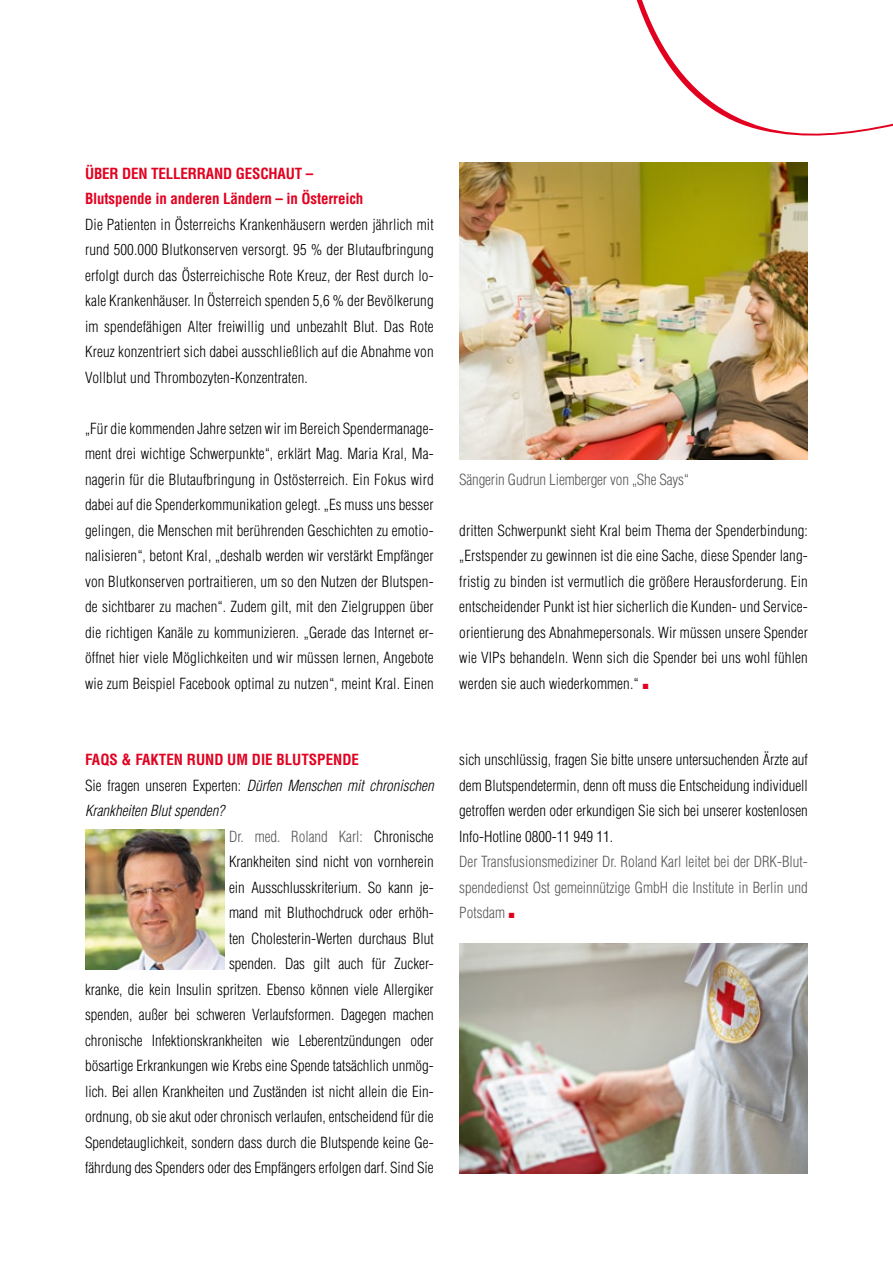
<style>
.page{position:relative;width:893px;height:1263px;background:#fff}
.page>*{position:absolute;margin:0;border:0;box-sizing:border-box;transform-origin:0 0}
.t1{font:300 condensed 15px/25.5px "Helvetica";color:#000;text-align:justify}
.t2{font:300 condensed 15px/25.5px "Helvetica";color:#58585a;text-align:justify}
.t3{font:700 condensed 15px/25.5px "Helvetica";letter-spacing:-.01em;color:#e20020}
.t4{font:italic 300 condensed 15px "Helvetica";color:#000}
.s1{font-style:normal}
.s2{color:#000}
.s3{color:#e20020}
</style>
<div class="page">
<svg style="left:612px;top:0;width:281px;height:460px"></svg>
<img style="left:459px;top:162px;width:349px;height:297px">
<img style="left:85px;top:829px;width:140px;height:140px">
<img style="left:459px;top:944px;width:349px;height:229px">
<p class="t3" style="left:85px;top:160px;width:280px">ÜBER DEN TELLERRAND GESCHAUT –<br>BLUTSPENDE IN ANDEREN LÄNDERN – IN ÖSTERREICH</p>
<p class="t1" style="left:85px;top:211px;width:350px">Die Patienten in Österreichs Krankenhäusern werden jährlich mit rund 500.000 Blutkonserven versorgt. 95 % der Blutaufbringung erfolgt durch das Österreichische Rote Kreuz, der Rest durch lo&shy;kale Krankenhäuser. I n Österreich spenden 5,6 % der Bevölkerung im spendefähigen Alter freiwillig und unbezahlt Blut. Das Rote Kreuz konzentriert sich dabei ausschließlich auf die Abnahme von Vollblut und Thrombozyten-Konzentraten.</p>
<p class="t1" style="left:85px;top:415px;width:350px">„Für die kommenden Jahre setzen wir im Bereich Spendermanage&shy;ment drei wichtige Schwerpunkte“, erklärt Mag. Maria Kral, Ma&shy;nagerin für die Blutaufbringung in Ostösterreich. Ein Fokus wird dabei auf die Spenderkommunikation gelegt. „Es muss uns besser gelingen, die Menschen mit berührenden Geschichten zu emotio&shy;nalisieren“, betont Kral, „deshalb werden wir verstärkt Empfänger von Blutkonserven portraitieren, um so den Nutzen der Blutspen&shy;de sichtbarer zu machen“. Zudem gilt, mit den Zielgruppen über die richtigen Kanäle zu kommunizieren. „Gerade das I nternet er&shy;öffnet hier viele Möglichkeiten und wir müssen lernen, Angebote wie zum Beispiel Facebook optimal zu nutzen“, meint Kral. Einen</p>
<p class="t3" style="left:85px;top:747px;width:275px">FAQS &amp; FAKTEN RUND UM DIE BLUTSPENDE</p>
<p class="t4" style="left:85px;top:776px;width:350px"><span class="s1">Sie fragen unseren Experten:</span> Dürfen Menschen mit chronischen</p>
<p class="t4" style="left:85px;top:802px;width:141px">Krankheiten Blut spenden?</p>
<p class="t2" style="left:229px;top:823px;width:206px">Dr. med. Roland Karl: <span class="s2">Chronische</span></p>
<p class="t1" style="left:229px;top:849px;width:206px">Krankheiten sind nicht von vornherein</p>
<p class="t1" style="left:229px;top:874px;width:206px">ein Ausschlusskriterium. So kann je-</p>
<p class="t1" style="left:229px;top:900px;width:206px">mand mit Bluthochdruck oder erhöh-</p>
<p class="t1" style="left:229px;top:925px;width:206px">ten Cholesterin-Werten durchaus Blut</p>
<p class="t1" style="left:229px;top:951px;width:206px">spenden. Das gilt auch für Zucker-</p>
<p class="t1" style="left:85px;top:976px;width:350px">kranke, die kein I nsulin spritzen. Ebenso können viele Allergiker</p>
<p class="t1" style="left:85px;top:1002px;width:350px">spenden, außer bei schweren Verlaufsformen. Dagegen machen</p>
<p class="t1" style="left:85px;top:1027px;width:350px">chronische I nfektionskrankheiten wie Leberentzündungen oder</p>
<p class="t1" style="left:85px;top:1053px;width:350px">bösartige Erkrankungen wie Krebs eine Spende tatsächlich unmög-</p>
<p class="t1" style="left:85px;top:1078px;width:350px">lich. Bei allen Krankheiten und Zuständen ist nicht allein die Ein-</p>
<p class="t1" style="left:85px;top:1104px;width:350px">ordnung, ob sie akut oder chronisch verlaufen, entscheidend für die</p>
<p class="t1" style="left:85px;top:1129px;width:350px">Spendetauglichkeit, sondern dass durch die Blutspende keine Ge-</p>
<p class="t1" style="left:85px;top:1155px;width:350px">fährdung des Spenders oder des Empfängers erfolgen darf. Sind Sie</p>
<p class="t2" style="left:459px;top:466px;width:231px">Sängerin Gudrun Liemberger von „She Says“</p>
<p class="t1" style="left:459px;top:517px;width:350px">dritten Schwerpunkt sieht Kral beim Thema der Spenderbindung: „Erstspender zu gewinnen ist die eine Sache, diese Spender lang&shy;fristig zu binden ist vermutlich die größere Herausforderung. Ein entscheidender Punkt ist hier sicherlich die Kunden- und Service&shy;orientierung des Abnahmepersonals. Wir müssen unsere Spender wie VI Ps behandeln. Wenn sich die Spender bei uns wohl fühlen werden sie auch wiederkommen.“ <span class="s3">■</span></p>
<p class="t1" style="left:459px;top:747px;width:350px">sich unschlüssig, fragen Sie bitte unsere untersuchenden Ärzte auf dem Blutspendetermin, denn oft muss die Entscheidung individuell getroffen werden oder erkundigen Sie sich bei unserer kostenlosen I nfo-Hotline 0800-11 949 11.</p>
<p class="t2" style="left:459px;top:849px;width:350px">Der Transfusionsmediziner Dr. Roland Karl leitet bei der DRK-Blut&shy;spendedienst Ost gemeinnützige GmbH die I nstitute in Berlin und Potsdam <span class="s3">■</span></p>
</div>
